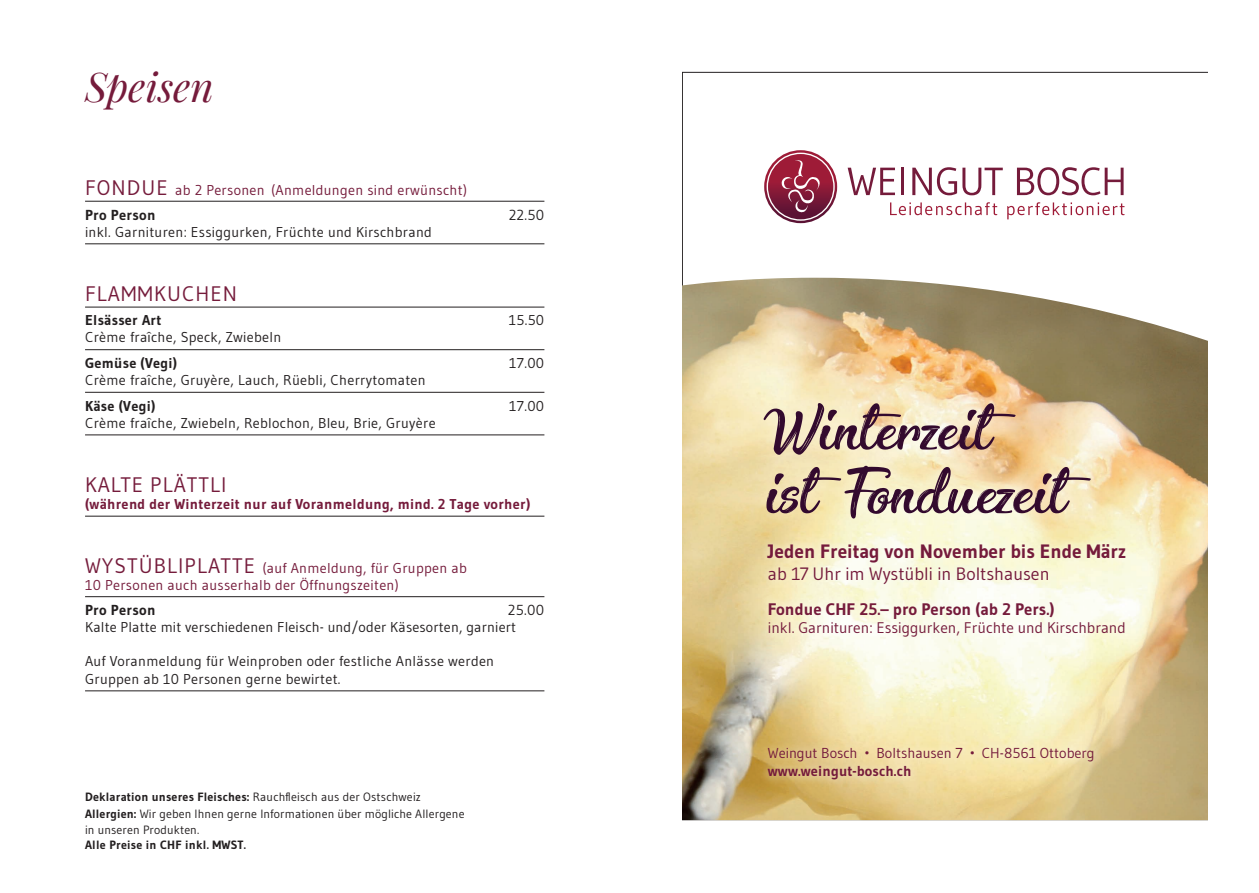
<style>
.page{position:relative;width:1259px;height:893px;background:#fff}
.page>*{position:absolute;margin:0;border:0;box-sizing:border-box;transform-origin:0 0}
.t1{font:53.1px/63.6px "Enchanting Celebrations";color:#330a2e}
.t2{font:italic 40.2px "Playfair Display";color:#751b3b}
.t3{font:21px "Gudea";letter-spacing:.05em;color:#751b3b}
.t4{font:700 19.35px "Gudea";color:#751b3b}
.t5{font:17.85px "Gudea";color:#751b3b}
.t6{font:700 16.65px "Gudea";color:#751b3b}
.t7{font:15.3px "Gudea";color:#751b3b}
.t8{font:14.4px/18.1px "Gudea";color:#751b3b}
.t9{font:700 14.4px "Gudea";letter-spacing:.02em;color:#231f20}
.t10{font:14.4px "Gudea";letter-spacing:.02em;color:#231f20}
.t11{font:14.25px/17.4px "Gudea";letter-spacing:.02em;color:#231f20}
.t12{font:14.25px/17.2px "Gudea";letter-spacing:.02em;color:#751b3b}
.t13{font:700 14.25px "Gudea";letter-spacing:.02em;color:#751b3b}
.t14{font:700 14.25px "Gudea";letter-spacing:.02em;color:#231f20}
.t15{font:12px/16.5px "Gudea";letter-spacing:.01em;color:#231f20}
.t16{font:700 12px "Gudea";letter-spacing:.02em;color:#231f20}
.s1{font-size:21px}
.s2{font-weight:700}
.s3{font-family:"Helvetica Neue"}
</style>
<div class="page">
<hr style="left:85px;top:201px;width:459px;height:1px;background:#231f20">
<hr style="left:85px;top:244px;width:459px;height:1px;background:#231f20">
<hr style="left:85px;top:307px;width:459px;height:1px;background:#231f20">
<hr style="left:85px;top:349px;width:459px;height:1px;background:#231f20">
<hr style="left:85px;top:392px;width:459px;height:1px;background:#231f20">
<hr style="left:85px;top:435px;width:459px;height:1px;background:#231f20">
<hr style="left:85px;top:516px;width:459px;height:1px;background:#231f20">
<hr style="left:85px;top:596px;width:459px;height:1px;background:#231f20">
<hr style="left:85px;top:691px;width:459px;height:1px;background:#231f20">
<img style="left:682px;top:278px;width:526px;height:542px">
<svg style="left:764px;top:150px;width:73px;height:73px"></svg>
<svg style="left:766px;top:153px;width:68px;height:68px"></svg>
<svg style="left:847px;top:168px;width:48px;height:27px"></svg>
<hr style="left:901px;top:168px;width:3px;height:27px;background:#751b3b">
<svg style="left:912px;top:167px;width:90px;height:28px"></svg>
<svg style="left:1017px;top:167px;width:106px;height:28px"></svg>
<svg style="left:890px;top:202px;width:107px;height:13px"></svg>
<svg style="left:1007px;top:202px;width:117px;height:17px"></svg>
<div style="left:758px;top:738px;width:345px;height:51px;background:#fff;opacity:.75"></div>
<div style="left:759px;top:593px;width:375px;height:53px;background:#fff;opacity:.75"></div>
<div style="left:759px;top:536px;width:374px;height:55px;background:#fff;opacity:.75"></div>
<div style="left:743px;top:382px;width:367px;height:157px;background:#fff;opacity:.75"></div>
<h2 class="t2" style="left:85px;top:60px;width:130px">Speisen</h2>
<p class="t12" style="left:85px;top:181px;width:383px"><span class="s1">FONDUE</span> ab 2 Personen (Anmeldungen sind erwünscht)</p>
<p class="t9" style="left:85px;top:205px;width:72px">Pro Person</p>
<p class="t10" style="left:509px;top:205px;width:37px">22.50</p>
<p class="t11" style="left:85px;top:223px;width:348px">inkl. Garnituren: Essiggurken, Früchte und Kirschbrand</p>
<h3 class="t3" style="left:85px;top:280px;width:154px">FLAMMKUCHEN</h3>
<p class="t14" style="left:85px;top:312px;width:78px">Elsässer Art</p>
<p class="t11" style="left:509px;top:311px;width:37px">15.50</p>
<p class="t11" style="left:85px;top:329px;width:198px">Crème fraîche, Speck, Zwiebeln</p>
<p class="t14" style="left:85px;top:354px;width:94px">Gemüse (Vegi)</p>
<p class="t11" style="left:509px;top:354px;width:36px">17.00</p>
<p class="t11" style="left:85px;top:371px;width:342px">Crème fraîche, Gruyère, Lauch, Rüebli, Cherrytomaten</p>
<p class="t14" style="left:85px;top:397px;width:72px">Käse (Vegi)</p>
<p class="t11" style="left:509px;top:397px;width:36px">17.00</p>
<p class="t11" style="left:85px;top:414px;width:352px">Crème fraîche, Zwiebeln, Reblochon, Bleu, Brie, Gruyère</p>
<h3 class="t3" style="left:85px;top:471px;width:143px">KALTE PLÄTTLI</h3>
<p class="t13" style="left:85px;top:495px;width:447px">(während der Winterzeit nur auf Voranmeldung, mind. 2 Tage vorher)</p>
<p class="t12" style="left:85px;top:559px;width:383px"><span class="s1">WYSTÜBLIPLATTE</span> (auf Anmeldung, für Gruppen ab<br>10 Personen auch ausserhalb der Öffnungszeiten)</p>
<p class="t9" style="left:85px;top:601px;width:72px">Pro Person</p>
<p class="t10" style="left:508px;top:601px;width:38px">25.00</p>
<p class="t11" style="left:85px;top:618px;width:432px">Kalte Platte mit verschiedenen Fleisch- und/oder Käsesorten, garniert</p>
<p class="t11" style="left:85px;top:652px;width:410px">Auf Voranmeldung für Weinproben oder festliche Anlässe werden<br>Gruppen ab 10 Personen gerne bewirtet.</p>
<p class="t15" style="left:85px;top:789px;width:381px"><span class="s2">Deklaration unseres Fleisches:</span> Rauchfleisch aus der Ostschweiz<br><span class="s2">Allergien:</span> Wir geben Ihnen gerne Informationen über mögliche Allergene in unseren Produkten.</p>
<p class="t16" style="left:85px;top:837px;width:162px">Alle Preise in CHF inkl. MWST.</p>
<h1 class="t1" style="left:766px;top:399px;width:301px">Winterzeit<br>ist Fonduezeit</h1>
<h3 class="t4" style="left:768px;top:539px;width:360px">Jeden Freitag von November bis Ende März</h3>
<p class="t5" style="left:768px;top:562px;width:283px">ab 17 Uhr im Wystübli in Boltshausen</p>
<p class="t6" style="left:768px;top:598px;width:288px">Fondue CHF 25.– pro Person (ab 2 Pers.)</p>
<p class="t7" style="left:768px;top:618px;width:359px">inkl. Garnituren: Essiggurken, Früchte und Kirschbrand</p>
<p class="t8" style="left:768px;top:743px;width:328px">Weingut Bosch <span class="s3">•</span> Boltshausen 7 <span class="s3">•</span> CH-8561 Ottoberg <span class="s2">www.weingut-bosch.ch</span></p>
</div>
